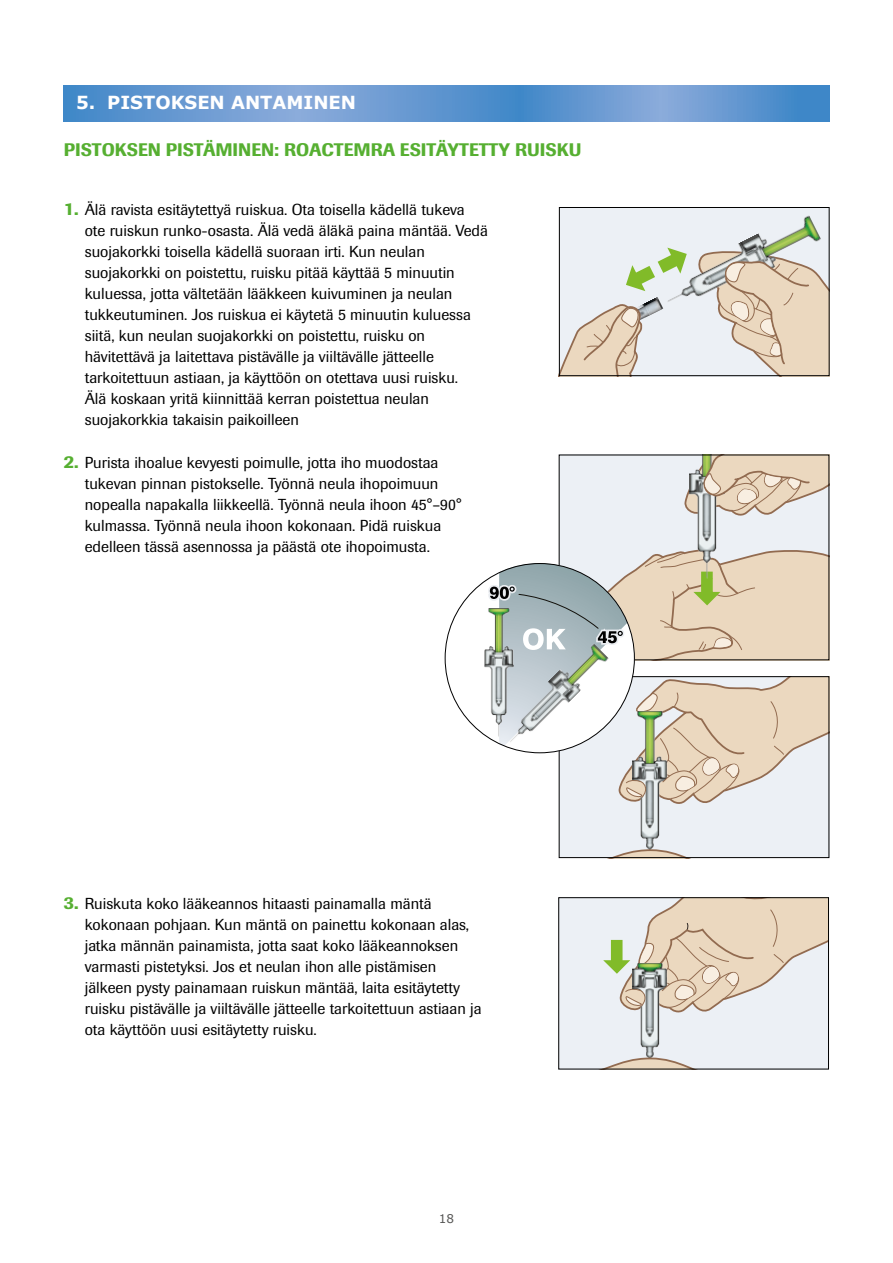
<style>
.page{position:relative;width:893px;height:1263px;background:#fff}
.page>*{position:absolute;margin:0;border:0;box-sizing:border-box;transform-origin:0 0}
.t1{font:500 18px "Imago";color:#56af31}
.t2{font:700 18px "Verdana";color:#fff}
.t3{font:15.75px/21px "Imago";color:#000}
.t4{font:12px "Verdana";color:#575756}
.s1{font-weight:500;font-size:18px;color:#56af31}
</style>
<div class="page">
<svg style="left:64px;top:85px;width:765px;height:37px;background:#6598d0"></svg>
<div style="left:559px;top:207px;width:271px;height:169px;background:#ecf0f5"></div>
<img style="left:663px;top:215px;width:158px;height:94px">
<img style="left:643px;top:297px;width:20px;height:22px">
<svg style="left:561px;top:304px;width:82px;height:70px"></svg>
<svg style="left:694px;top:250px;width:134px;height:124px"></svg>
<svg style="left:626px;top:248px;width:61px;height:43px"></svg>
<div style="left:559px;top:207px;width:271px;height:169px;border:1px solid #000"></div>
<div style="left:559px;top:455px;width:270px;height:205px;background:#ecf0f5"></div>
<img style="left:697px;top:521px;width:20px;height:26px">
<svg style="left:684px;top:457px;width:143px;height:64px"></svg>
<div style="left:559px;top:676px;width:270px;height:182px;background:#ecf0f5"></div>
<img style="left:640px;top:806px;width:20px;height:42px">
<svg style="left:615px;top:848px;width:69px;height:8px"></svg>
<div style="left:558px;top:897px;width:271px;height:172px;background:#ecf0f5"></div>
<img style="left:640px;top:1015px;width:20px;height:42px">
<svg style="left:607px;top:1057px;width:83px;height:10px"></svg>
<svg style="left:603px;top:899px;width:224px;height:116px"></svg>
<div style="left:558px;top:897px;width:271px;height:172px;border:1px solid #000"></div>
<img style="left:484px;top:649px;width:2px;height:88px">
<svg style="left:486px;top:547px;width:343px;height:259px"></svg>
<p class="t2" style="left:76px;top:90px;width:282px">5. PISTOKSEN ANTAMINEN</p>
<p class="t1" style="left:64px;top:138px;width:519px">PISTOKSEN PISTÄMINEN: ROACTEMRA ESITÄYTETTY RUISKU</p>
<p class="t3" style="left:85px;top:199px;width:405px;text-indent:-21px"><span class="s1">1.</span> Älä ravista esitäytettyä ruiskua. Ota toisella kädellä tukeva ote ruiskun runko-osasta. Älä vedä äläkä paina mäntää. Vedä suojakorkki toisella kädellä suoraan irti. Kun neulan suojakorkki on poistettu, ruisku pitää käyttää 5 minuutin kuluessa, jotta vältetään lääkkeen kuivuminen ja neulan tukkeutuminen. Jos ruiskua ei käytetä 5 minuutin kuluessa siitä, kun neulan suojakorkki on poistettu, ruisku on hävitettävä ja laitettava pistävälle ja viiltävälle jätteelle tarkoitettuun astiaan, ja käyttöön on otettava uusi ruisku.<br>Älä koskaan yritä kiinnittää kerran poistettua neulan suojakorkkia takaisin paikoilleen</p>
<p class="t3" style="left:85px;top:451px;width:378px;text-indent:-21px"><span class="s1">2.</span> Purista ihoalue kevyesti poimulle, jotta iho muodostaa tukevan pinnan pistokselle. Työnnä neula ihopoimuun nopealla napakalla liikkeellä. Työnnä neula ihoon 45°–90° kulmassa. Työnnä neula ihoon kokonaan. Pidä ruiskua edelleen tässä asennossa ja päästä ote ihopoimusta.</p>
<p class="t3" style="left:85px;top:892px;width:398px;text-indent:-21px"><span class="s1">3.</span> Ruiskuta koko lääkeannos hitaasti painamalla mäntä kokonaan pohjaan. Kun mäntä on painettu kokonaan alas, jatka männän painamista, jotta saat koko lääkeannoksen varmasti pistetyksi. Jos et neulan ihon alle pistämisen jälkeen pysty painamaan ruiskun mäntää, laita esitäytetty ruisku pistävälle ja viiltävälle jätteelle tarkoitettuun astiaan ja ota käyttöön uusi esitäytetty ruisku.</p>
<p class="t4" style="left:439px;top:1211px;width:17px">18</p>
</div>
